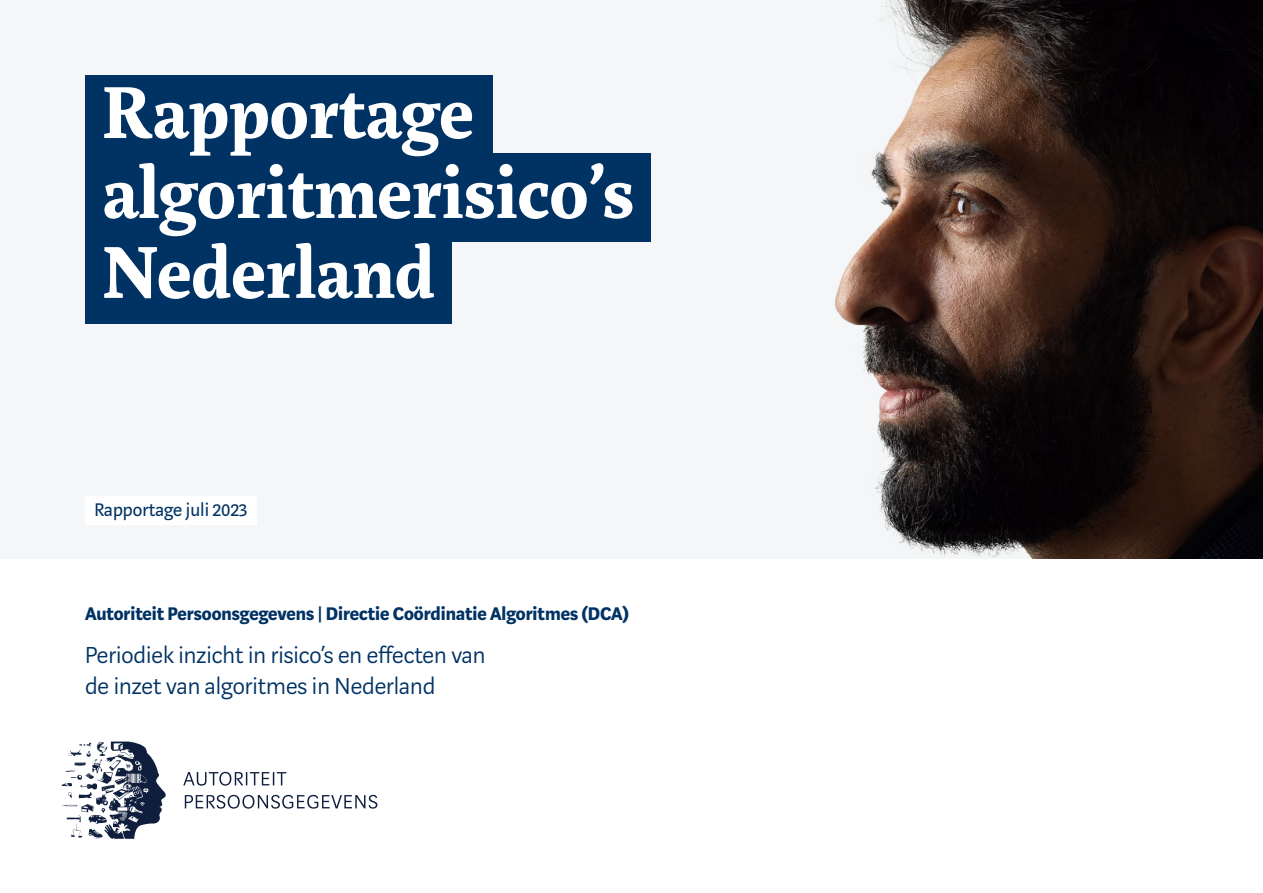
<style>
.page{position:relative;width:1263px;height:893px;background:#fff}
.page>*{position:absolute;margin:0;border:0;box-sizing:border-box;transform-origin:0 0}
.t1{font:700 79.95px/79.9px "Marat";color:#fff}
.t2{font:300 25.65px/30.8px "Marat Sans";color:#003264}
.t3{font:700 20.25px "Marat Sans";color:#003264}
.t4{font:20.25px "Marat Sans";color:#003264}
</style>
<div class="page">
<svg style="left:62px;top:741px;width:315px;height:98px"></svg>
<div style="left:0;top:0;width:1263px;height:558px;background:#f5f6f7"></div>
<div style="left:85px;top:75px;width:408px;height:88px;background:#003264"></div>
<div style="left:85px;top:153px;width:566px;height:88px;background:#003264"></div>
<div style="left:85px;top:235px;width:367px;height:88px;background:#003264"></div>
<div style="left:85px;top:496px;width:171px;height:29px;background:#fff"></div>
<img style="left:835px;top:0;width:428px;height:558px">
<h1 class="t1" style="left:102px;top:73px;width:533px">Rapportage algoritmerisico’s<br>Nederland</h1>
<p class="t4" style="left:95px;top:499px;width:154px">Rapportage juli 2023</p>
<p class="t3" style="left:85px;top:603px;width:545px">Autoriteit Persoonsgegevens | Directie Coördinatie Algoritmes (DCA)</p>
<p class="t2" style="left:85px;top:640px;width:402px">Periodiek inzicht in risico’s en effecten van de inzet van algoritmes in Nederland</p>
</div>
